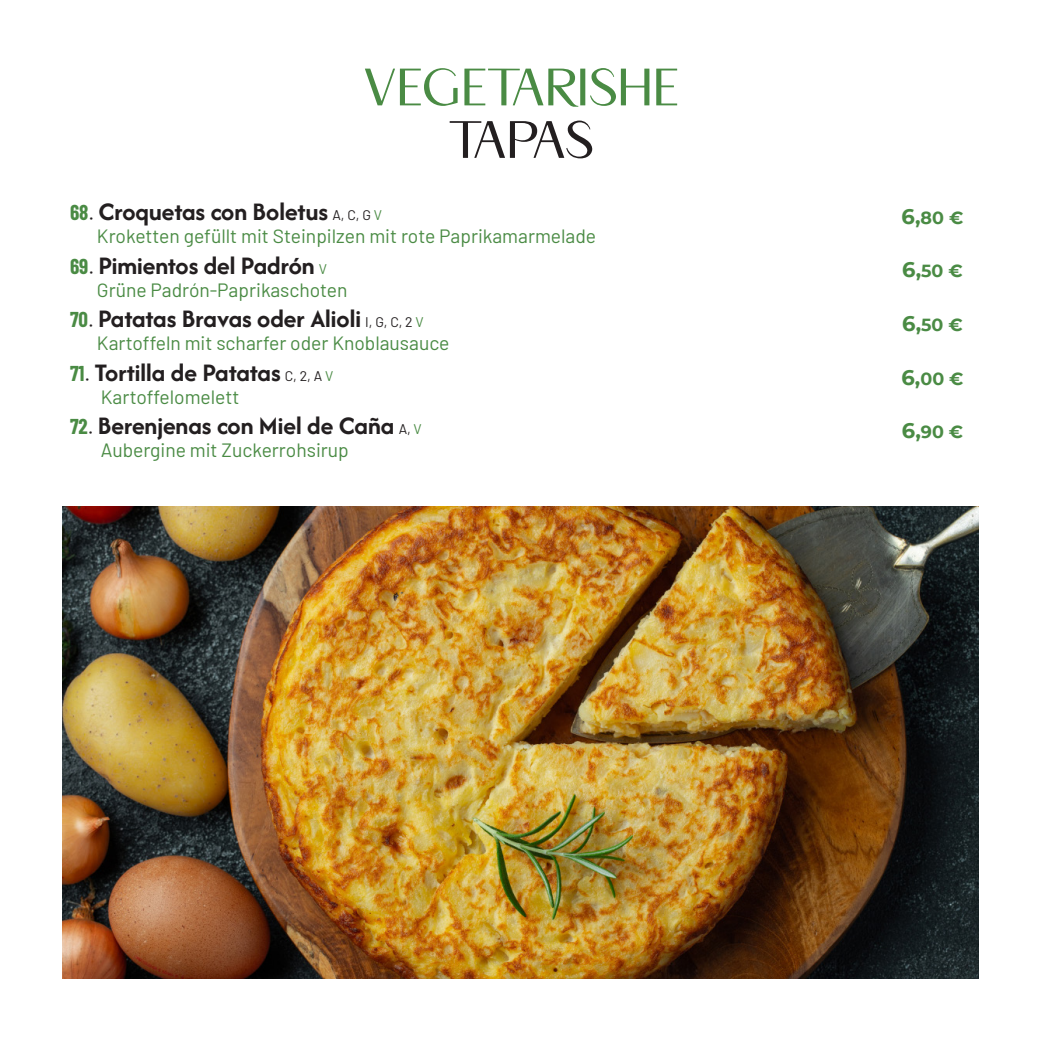
<style>
.page{position:relative;width:1042px;height:1042px;background:#fff}
.page>*{position:absolute;margin:0;border:0;box-sizing:border-box;transform-origin:0 0}
.t1{font:52.5px "APOLLO";letter-spacing:.05em;color:#4a8b44}
.t2{font:52.5px "APOLLO";letter-spacing:-.025em;color:#231f20}
.t3{font:700 26.25px "Afacad Flux";color:#231f20}
.t4{font:19.25px "Barlow";color:#4a8b44}
.t5{font:700 17.5px "Montserrat";color:#4a8b44}
.s1{font-family:"Barlow Condensed";font-size:21px;color:#4a8b44}
.s2{font-family:"Barlow";font-weight:400;font-size:21px}
.s3{font-family:"Barlow";font-weight:400;font-size:14px}
.s4{font-family:"Barlow";font-weight:400;font-size:14px;color:#4a8b44}
.s5{font-size:21px}
</style>
<div class="page">
<img style="left:63px;top:506px;width:916px;height:473px">
<p class="t1" style="left:365px;top:54px;width:314px">VEGETARISHE</p>
<p class="t2" style="left:449px;top:106px;width:144px">TAPAS</p>
<p class="t3" style="left:70px;top:194px;width:313px"><span class="s1">68</span><span class="s2">.</span> Croquetas con Boletus <span class="s3">A, C, G</span> <span class="s4">V</span></p>
<p class="t4" style="left:97px;top:222px;width:501px">Kroketten gefüllt mit Steinpilzen mit rote Paprikamarmelade</p>
<p class="t3" style="left:70px;top:248px;width:259px"><span class="s1">69</span><span class="s2">.</span> Pimientos del Padrón <span class="s4">V</span></p>
<p class="t4" style="left:97px;top:276px;width:252px">Grüne Padrón-Paprikaschoten</p>
<p class="t3" style="left:70px;top:302px;width:355px"><span class="s1">70</span><span class="s2">.</span> Patatas Bravas oder Alioli <span class="s3">I, G, C, 2</span> <span class="s4">V</span></p>
<p class="t4" style="left:97px;top:329px;width:354px">Kartoffeln mit scharfer oder Knoblausauce</p>
<p class="t3" style="left:70px;top:355px;width:265px"><span class="s1">71</span><span class="s2">.</span> Tortilla de Patatas <span class="s3">C, 2, A</span> <span class="s4">V</span></p>
<p class="t4" style="left:101px;top:383px;width:140px">Kartoffelomelett</p>
<p class="t3" style="left:70px;top:409px;width:353px"><span class="s1">72</span><span class="s2">.</span> Berenjenas con Miel de Caña <span class="s3">A,</span> <span class="s4">V</span></p>
<p class="t4" style="left:101px;top:436px;width:249px">Aubergine mit Zuckerrohsirup</p>
<p class="t5" style="left:901px;top:205px;width:63px"><span class="s5">6,</span>80 €</p>
<p class="t5" style="left:902px;top:259px;width:62px"><span class="s5">6,</span>50 €</p>
<p class="t5" style="left:902px;top:312px;width:62px"><span class="s5">6,</span>50 €</p>
<p class="t5" style="left:901px;top:366px;width:64px"><span class="s5">6,</span>00 €</p>
<p class="t5" style="left:902px;top:419px;width:63px"><span class="s5">6,</span>90 €</p>
</div>
